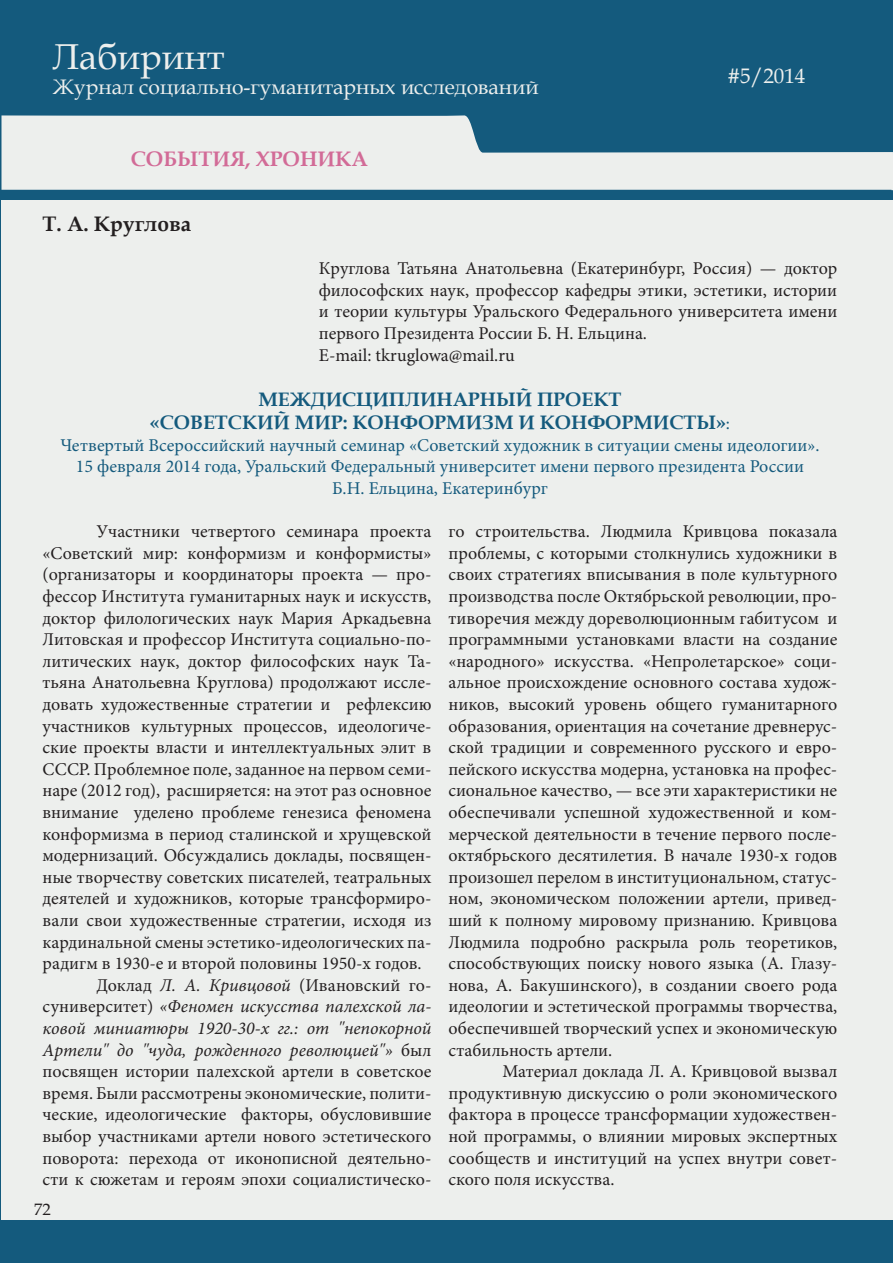
<style>
.page{position:relative;width:893px;height:1263px;background:#fff}
.page>*{position:absolute;margin:0;border:0;box-sizing:border-box;transform-origin:0 0}
.t1{font:36px "Book Antiqua";color:#edefed}
.t2{font:21px "Book Antiqua";color:#edefed}
.t3{font:700 21px "Book Antiqua";color:#d26b97}
.t4{font:700 21px "Book Antiqua";color:#231f20}
.t5{font:700 19.5px/23.4px "Book Antiqua";color:#145a7d}
.t6{font:18px/21.6px "Minion Pro";color:#231f20;text-align:justify}
.t7{font:18px/21.6px "Minion Pro";color:#145a7d;text-align:center}
.t8{font:italic 18px "Minion Pro";color:#231f20}
.t9{font:16.5px "Book Antiqua";color:#231f20}
.s1{font-family:"Minion Pro";font-weight:400;font-size:18px}
.s2{font-style:italic}
.s3{font-style:normal}
</style>
<div class="page">
<div style="left:1px;top:0;width:892px;height:1262px;background:#145a7d"></div>
<div style="left:2px;top:200px;width:891px;height:1020px;background:#edefed"></div>
<svg style="left:2px;top:115px;width:889px;height:75px;fill:#edefed"></svg>
<svg style="left:891px;top:152px;width:2px;height:1111px"></svg>
<h1 class="t1" style="left:53px;top:31px;width:173px">Лабиринт</h1>
<p class="t2" style="left:53px;top:72px;width:487px">Журнал социально-гуманитарных исследований</p>
<p class="t3" style="left:131px;top:145px;width:157px">СОБЫТИЯ, ХРОНИ</p>
<p class="t3" style="left:335px;top:145px;width:34px">КА</p>
<p class="t4" style="left:43px;top:210px;width:150px">Т. А. Круглова</p>
<p class="t2" style="left:727px;top:61px;width:79px">#5/2014</p>
<p class="t2" style="left:740px;top:61px;width:12px">1</p>
<p class="t6" style="left:319px;top:258px;width:520px;text-align:left">Круглова Татьяна Анатольевна (Екатеринбург, Россия) — доктор философских наук, профессор кафедры этики, эстетики, истории и теории культуры Уральского Федерального университета имени первого Президента России Б. Н. Ельцина.<br>E-mail: tkruglowa@mail.ru</p>
<p class="t5" style="left:150px;top:387px;width:581px;text-indent:108px">Междисциплинарный проект «Советский мир: конформизм и конформисты»<span class="s1">:</span></p>
<p class="t7" style="left:60px;top:434px;width:760px">Четвертый Всероссийский научный семинар «Советский художник в ситуации смены идеологии».<br>15 февраля 2014 года, Уральский Федеральный университет имени первого президента России<br>Б.Н. Ельцина, Екатеринбург</p>
<p class="t6" style="left:97px;top:521px;width:336px">Участники четвертого семинара проекта</p>
<p class="t6" style="left:43px;top:542px;width:390px">«Советский мир: конформизм и конформисты»</p>
<p class="t6" style="left:43px;top:564px;width:390px">(организаторы и координаторы проекта — про-</p>
<p class="t6" style="left:43px;top:585px;width:390px">фессор Института гуманитарных наук и искусств,</p>
<p class="t6" style="left:43px;top:607px;width:390px">доктор филологических наук Мария Аркадьевна</p>
<p class="t6" style="left:43px;top:629px;width:390px">Литовская и профессор Института социально-по-</p>
<p class="t6" style="left:43px;top:650px;width:390px">литических наук, доктор философских наук Та-</p>
<p class="t6" style="left:43px;top:672px;width:390px">тьяна Анатольевна Круглова) продолжают иссле-</p>
<p class="t6" style="left:43px;top:693px;width:390px">довать художественные стратегии и рефлексию</p>
<p class="t6" style="left:43px;top:715px;width:390px">участников культурных процессов, идеологиче-</p>
<p class="t6" style="left:43px;top:737px;width:390px">ские проекты власти и интеллектуальных элит в</p>
<p class="t6" style="left:43px;top:758px;width:390px">СССР. Проблемное поле, заданное на первом семи-</p>
<p class="t6" style="left:43px;top:780px;width:390px">наре (2012 год), расширяется: на этот раз основное</p>
<p class="t6" style="left:43px;top:801px;width:390px">внимание уделено проблеме генезиса феномена</p>
<p class="t6" style="left:43px;top:823px;width:390px">конформизма в период сталинской и хрущевской</p>
<p class="t6" style="left:43px;top:845px;width:390px">модернизаций. Обсуждались доклады, посвящен-</p>
<p class="t6" style="left:43px;top:866px;width:390px">ные творчеству советских писателей, театральных</p>
<p class="t6" style="left:43px;top:888px;width:390px">деятелей и художников, которые трансформиро-</p>
<p class="t6" style="left:43px;top:909px;width:390px">вали свои художественные стратегии, исходя из</p>
<p class="t6" style="left:43px;top:931px;width:390px">кардинальной смены эстетико-идеологических па-</p>
<p class="t6" style="left:43px;top:953px;width:381px">радигм в 1930-е и второй половины 1950-х годов.</p>
<p class="t6" style="left:97px;top:974px;width:336px">Доклад <span class="s2">Л. А. Кривцовой</span> (Ивановский го-</p>
<p class="t8" style="left:43px;top:994px;width:390px"><span class="s3">суниверситет)</span> «Феномен искусства палехской ла-</p>
<p class="t8" style="left:43px;top:1016px;width:390px">ковой миниатюры 1920-30-х гг.: от "непокорной</p>
<p class="t8" style="left:43px;top:1037px;width:390px">Артели" до "чуда, рожденного революцией"» <span class="s3">был</span></p>
<p class="t6" style="left:43px;top:1061px;width:390px">посвящен истории палехской артели в советское</p>
<p class="t6" style="left:43px;top:1082px;width:390px">время. Были рассмотрены экономические, полити-</p>
<p class="t6" style="left:43px;top:1104px;width:390px">ческие, идеологические факторы, обусловившие</p>
<p class="t6" style="left:43px;top:1125px;width:390px">выбор участниками артели нового эстетического</p>
<p class="t6" style="left:43px;top:1147px;width:390px">поворота: перехода от иконописной деятельно-</p>
<p class="t6" style="left:43px;top:1169px;width:390px">сти к сюжетам и героям эпохи социалистическо-</p>
<p class="t6" style="left:448px;top:521px;width:390px">го строительства. Людмила Кривцова показала проблемы, с которыми столкнулись художники в своих стратегиях вписывания в поле культурного производства после Октябрьской революции, про&shy;тиворечия между дореволюционным габитусом и программными установками власти на создание «народного» искусства. «Непролетарское» соци&shy;альное происхождение основного состава худож&shy;ников, высокий уровень общего гуманитарного образования, ориентация на сочетание древнерус&shy;ской традиции и современного русского и евро&shy;пейского искусства модерна, установка на профес&shy;сиональное качество, — все эти характеристики не обеспечивали успешной художественной и ком&shy;мерческой деятельности в течение первого после&shy;октябрьского десятилетия. В начале 1930-х годов произошел перелом в институциональном, статус&shy;ном, экономическом положении артели, привед&shy;ший к полному мировому признанию. Кривцова Людмила подробно раскрыла роль теоретиков, способствующих поиску нового языка (А. Глазу&shy;нова, А. Бакушинского), в создании своего рода идеологии и эстетической программы творчества, обеспечившей творческий успех и экономическую стабильность артели.</p>
<p class="t6" style="left:448px;top:1061px;width:390px;text-indent:54px">Материал доклада Л. А. Кривцовой вызвал продуктивную дискуссию о роли экономического фактора в процессе трансформации художествен&shy;ной программы, о влиянии мировых экспертных сообществ и институций на успех внутри совет&shy;ского поля искусства.</p>
<p class="t9" style="left:34px;top:1198px;width:18px">72</p>
</div>
